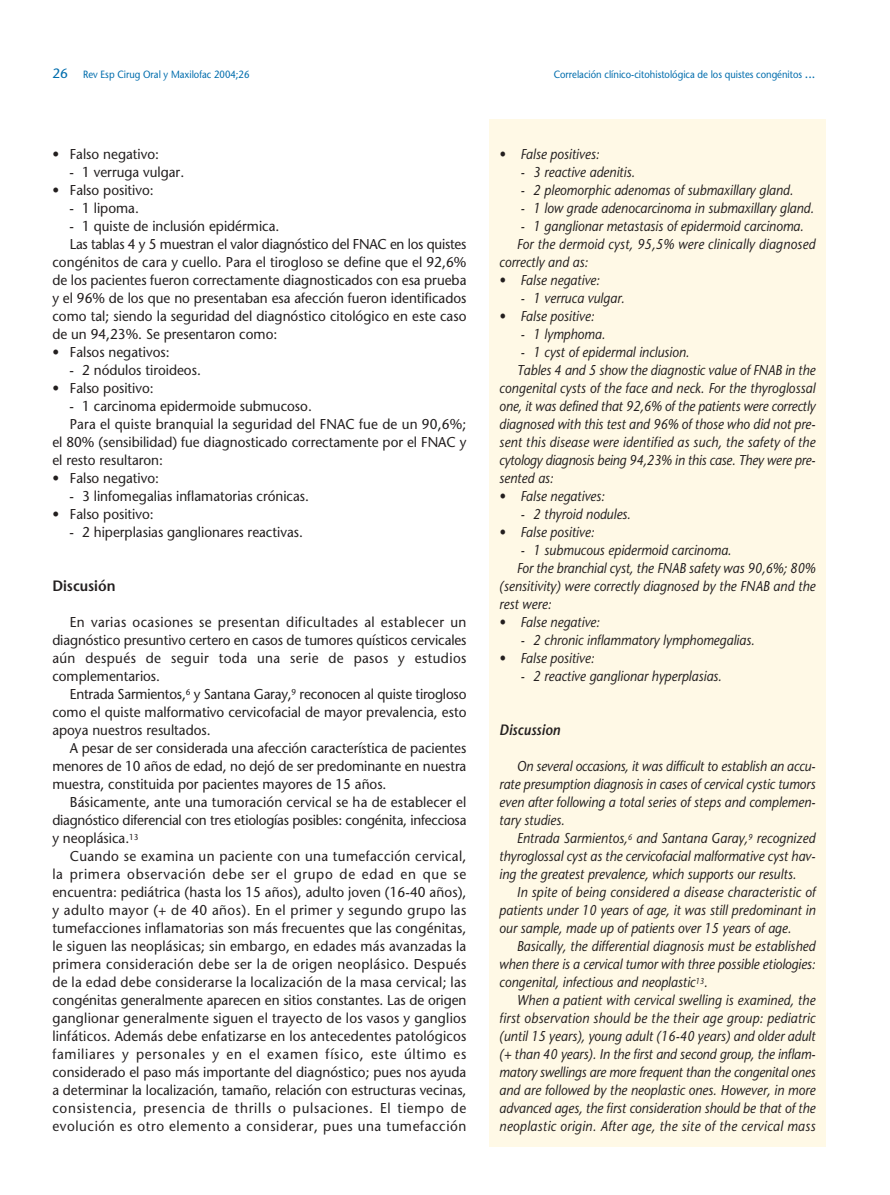
<style>
.page{position:relative;width:890px;height:1195px;background:#fff}
.page>*{position:absolute;margin:0;border:0;box-sizing:border-box;transform-origin:0 0}
.t1{font:italic 600 15px "Stone Sans";color:#231f1f;scale:.9 1}
.t2{font:600 15px "Stone Sans";color:#231f1f;scale:.95 1}
.t3{font:14.25px/18px "Stone Sans";color:#231f1f;text-align:justify;scale:.95 1}
.t4{font:italic 14.25px/18px "Stone Sans";color:#231f1f;text-align:justify;scale:.9 1}
.t5{font:14.25px "Stone Sans";letter-spacing:-.02em;color:#231f1f;scale:.95 1}
.t6{font:10.5px "Stone Sans";color:#006dad;scale:.9 1}
.s1{font-size:13.5px}
</style>
<div class="page">
<div style="left:489px;top:119px;width:336px;height:1027px;background:#fff9e6"></div>
<p class="t6" style="left:52px;top:71px;width:220px"><span class="s1">26</span> Rev Esp Cirug Oral y Maxilofac 2004;26</p>
<p class="t6" style="left:553px;top:71px;width:292px">Correlación clínico-citohistológica de los quistes congénitos <span class="s1">...</span></p>
<p class="t3" style="left:52px;top:146px;width:114px">• Falso negativo:</p>
<p class="t3" style="left:69px;top:164px;width:122px">- 1 verruga vulgar.</p>
<p class="t3" style="left:52px;top:182px;width:108px">• Falso positivo:</p>
<p class="t3" style="left:69px;top:200px;width:75px">- 1 lipoma.</p>
<p class="t3" style="left:69px;top:218px;width:222px">- 1 quiste de inclusión epidérmica.</p>
<p class="t5" style="left:70px;top:238px;width:419px">Las tablas 4 y 5 muestran el valor diagnóstico del FNAC en los quistes</p>
<p class="t3" style="left:52px;top:254px;width:437px">congénitos de cara y cuello. Para el tirogloso se define que el 92,6%</p>
<p class="t3" style="left:52px;top:272px;width:437px">de los pacientes fueron correctamente diagnosticados con esa prueba</p>
<p class="t3" style="left:52px;top:290px;width:437px">y el 96% de los que no presentaban esa afección fueron identificados</p>
<p class="t3" style="left:52px;top:308px;width:437px">como tal; siendo la seguridad del diagnóstico citológico en este caso</p>
<p class="t3" style="left:52px;top:326px;width:238px">de un 94,23%. Se presentaron como:</p>
<p class="t3" style="left:52px;top:344px;width:125px">• Falsos negativos:</p>
<p class="t3" style="left:69px;top:362px;width:140px">- 2 nódulos tiroideos.</p>
<p class="t3" style="left:52px;top:380px;width:108px">• Falso positivo:</p>
<p class="t3" style="left:69px;top:398px;width:257px">- 1 carcinoma epidermoide submucoso.</p>
<p class="t3" style="left:70px;top:416px;width:419px">Para el quiste branquial la seguridad del FNAC fue de un 90,6%;</p>
<p class="t3" style="left:52px;top:434px;width:437px">el 80% (sensibilidad) fue diagnosticado correctamente por el FNAC y</p>
<p class="t3" style="left:52px;top:452px;width:118px">el resto resultaron:</p>
<p class="t3" style="left:52px;top:470px;width:114px">• Falso negativo:</p>
<p class="t3" style="left:69px;top:488px;width:254px">- 3 linfomegalias inflamatorias crónicas.</p>
<p class="t3" style="left:52px;top:506px;width:108px">• Falso positivo:</p>
<p class="t3" style="left:69px;top:524px;width:247px">- 2 hiperplasias ganglionares reactivas.</p>
<p class="t2" style="left:52px;top:580px;width:68px">Discusión</p>
<p class="t3" style="left:52px;top:614px;width:437px;text-indent:17px">En varias ocasiones se presentan dificultades al establecer un diagnóstico presuntivo certero en casos de tumores quísticos cervicales aún después de seguir toda una serie de pasos y estudios complementarios.</p>
<p class="t3" style="left:52px;top:686px;width:437px;text-indent:17px">Entrada Sarmientos,<sup>6</sup> y Santana Garay,<sup>9</sup> reconocen al quiste tirogloso como el quiste malformativo cervicofacial de mayor prevalencia, esto apoya nuestros resultados.</p>
<p class="t3" style="left:52px;top:740px;width:437px;text-indent:17px">A pesar de ser considerada una afección característica de pacientes menores de 10 años de edad, no dejó de ser predominante en nuestra muestra, constituida por pacientes mayores de 15 años.</p>
<p class="t3" style="left:52px;top:794px;width:437px;text-indent:17px">Básicamente, ante una tumoración cervical se ha de establecer el diagnóstico diferencial con tres etiologías posibles: congénita, infecciosa y neoplásica.<sup>13</sup></p>
<p class="t3" style="left:52px;top:848px;width:437px;text-indent:17px">Cuando se examina un paciente con una tumefacción cervical, la primera observación debe ser el grupo de edad en que se encuentra: pediátrica (hasta los 15 años), adulto joven (16-40 años), y adulto mayor (+ de 40 años). En el primer y segundo grupo las tumefacciones inflamatorias son más frecuentes que las congénitas, le siguen las neoplásicas; sin embargo, en edades más avanzadas la primera consideración debe ser la de origen neoplásico. Después de la edad debe considerarse la localización de la masa cervical; las congénitas generalmente aparecen en sitios constantes. Las de origen ganglionar generalmente siguen el trayecto de los vasos y ganglios linfáticos. Además debe enfatizarse en los antecedentes patológicos familiares y personales y en el examen físico, este último es considerado el paso más importante del diagnóstico; pues nos ayuda a determinar la localización, tamaño, relación con estructuras vecinas, consistencia, presencia de thrills o pulsaciones. El tiempo de evolución es otro elemento a considerar, pues una tumefacción</p>
<p class="t4" style="left:499px;top:146px;width:113px">• False positives:</p>
<p class="t4" style="left:520px;top:164px;width:129px">- 3 reactive adenitis.</p>
<p class="t4" style="left:520px;top:182px;width:304px">- 2 pleomorphic adenomas of submaxillary gland.</p>
<p class="t4" style="left:520px;top:200px;width:327px">- 1 low grade adenocarcinoma in submaxillary gland.</p>
<p class="t4" style="left:520px;top:218px;width:316px">- 1 ganglionar metastasis of epidermoid carcinoma.</p>
<p class="t4" style="left:516px;top:236px;width:333px">For the dermoid cyst, 95,5% were clinically diagnosed</p>
<p class="t4" style="left:499px;top:254px;width:100px">correctly and as:</p>
<p class="t4" style="left:499px;top:272px;width:113px">• False negative:</p>
<p class="t4" style="left:520px;top:290px;width:117px">- 1 verruca vulgar.</p>
<p class="t4" style="left:499px;top:308px;width:107px">• False positive:</p>
<p class="t4" style="left:520px;top:326px;width:96px">- 1 lymphoma.</p>
<p class="t4" style="left:520px;top:344px;width:189px">- 1 cyst of epidermal inclusion.</p>
<p class="t4" style="left:516px;top:362px;width:333px">Tables 4 and 5 show the diagnostic value of FNAB in the</p>
<p class="t4" style="left:499px;top:380px;width:352px">congenital cysts of the face and neck. For the thyroglossal</p>
<p class="t4" style="left:499px;top:398px;width:353px">one, it was defined that 92,6% of the patients were correctly</p>
<p class="t4" style="left:499px;top:416px;width:352px">diagnosed with this test and 96% of those who did not pre-</p>
<p class="t4" style="left:499px;top:434px;width:353px">sent this disease were identified as such, the safety of the</p>
<p class="t4" style="left:499px;top:452px;width:353px">cytology diagnosis being 94,23% in this case. They were pre-</p>
<p class="t4" style="left:499px;top:470px;width:62px">sented as:</p>
<p class="t4" style="left:499px;top:488px;width:119px">• False negatives:</p>
<p class="t4" style="left:520px;top:506px;width:124px">- 2 thyroid nodules.</p>
<p class="t4" style="left:499px;top:524px;width:107px">• False positive:</p>
<p class="t4" style="left:520px;top:542px;width:236px">- 1 submucous epidermoid carcinoma.</p>
<p class="t4" style="left:516px;top:560px;width:333px">For the branchial cyst, the FNAB safety was 90,6%; 80%</p>
<p class="t4" style="left:499px;top:578px;width:352px">(sensitivity) were correctly diagnosed by the FNAB and the</p>
<p class="t4" style="left:499px;top:596px;width:59px">rest were:</p>
<p class="t4" style="left:499px;top:614px;width:113px">• False negative:</p>
<p class="t4" style="left:520px;top:632px;width:261px">- 2 chronic inflammatory lymphomegalias.</p>
<p class="t4" style="left:499px;top:650px;width:107px">• False positive:</p>
<p class="t4" style="left:520px;top:668px;width:225px">- 2 reactive ganglionar hyperplasias.</p>
<p class="t1" style="left:499px;top:724px;width:69px">Discussion</p>
<p class="t4" style="left:499px;top:758px;width:352px;text-indent:17px">On several occasions, it was difficult to establish an accu&shy;rate presumption diagnosis in cases of cervical cystic tumors even after following a total series of steps and complemen&shy;tary studies.</p>
<p class="t4" style="left:499px;top:830px;width:353px;text-indent:17px">Entrada Sarmientos,<sup>6</sup> and Santana Garay,<sup>9</sup> recognized thyroglossal cyst as the cervicofacial malformative cyst hav&shy;ing the greatest prevalence, which supports our results.</p>
<p class="t4" style="left:499px;top:884px;width:353px;text-indent:17px">In spite of being considered a disease characteristic of patients under 10 years of age, it was still predominant in our sample, made up of patients over 15 years of age.</p>
<p class="t4" style="left:499px;top:938px;width:353px;text-indent:17px">Basically, the differential diagnosis must be established when there is a cervical tumor with three possible etiologies: congenital, infectious and neoplastic<sup>13</sup>.</p>
<p class="t4" style="left:499px;top:992px;width:353px;text-indent:17px">When a patient with cervical swelling is examined, the first observation should be the their age group: pediatric (until 15 years), young adult (16-40 years) and older adult (+ than 40 years). In the first and second group, the inflam&shy;matory swellings are more frequent than the congenital ones and are followed by the neoplastic ones. However, in more advanced ages, the first consideration should be that of the neoplastic origin. After age, the site of the cervical mass</p>
</div>
